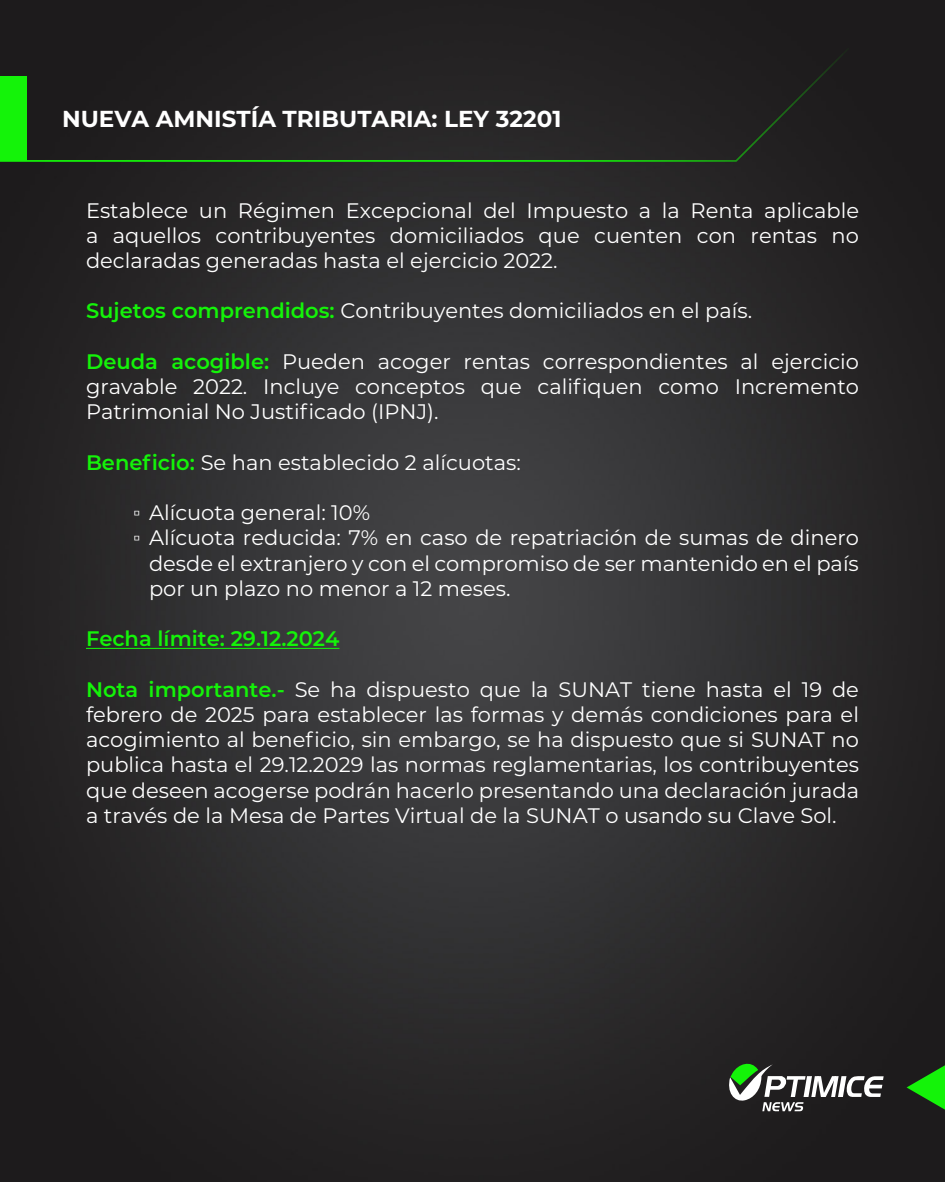
<style>
.page{position:relative;width:945px;height:1182px;background:#fff}
.page>*{position:absolute;margin:0;border:0;box-sizing:border-box;transform-origin:0 0}
.t1{font:700 23.1px "Montserrat";color:#fff}
.t2{font:21px/25.2px "Montserrat";color:#fff;text-align:justify}
.t3{font:600 21px "Montserrat";color:#14f309}
.s1{font-weight:600;color:#14f309}
.s2{font-family:"Times New Roman"}
</style>
<div class="page">
<img style="left:0;top:0;width:945px;height:1181px">
<svg style="left:726px;top:1059px;width:158px;height:52px"></svg>
<svg style="left:907px;top:1065px;width:38px;height:44px"></svg>
<div style="left:0;top:46px;width:851px;height:117px;background:#232122"></div>
<hr style="left:86px;top:647px;width:253px;height:2px;background:#14f309">
<p class="t1" style="left:62px;top:102px;width:501px">NUEVA AMNISTÍA TRIBUTARIA: LEY 32201</p>
<p class="t2" style="left:86px;top:197px;width:775px">Establece un Régimen Excepcional del Impuesto a la Renta aplicable a aquellos contribuyentes domiciliados que cuenten con rentas no declaradas generadas hasta el ejercicio 2022.</p>
<p class="t2" style="left:86px;top:297px;width:668px"><span class="s1">Sujetos comprendidos:</span> Contribuyentes domiciliados en el país.</p>
<p class="t2" style="left:86px;top:348px;width:775px"><span class="s1">Deuda acogible:</span> Pueden acoger rentas correspondientes al ejercicio gravable 2022. Incluye conceptos que califiquen como Incremento Patrimonial No Justificado (IPNJ).</p>
<p class="t2" style="left:86px;top:449px;width:436px"><span class="s1">Beneficio:</span> Se han establecido 2 alícuotas:</p>
<p class="t2" style="left:133px;top:499px;width:238px"><span class="s2">▫</span> Alícuota general: 10%</p>
<p class="t2" style="left:133px;top:524px;width:727px"><span class="s2">▫</span> Alícuota reducida: 7% en caso de repatriación de sumas de dinero</p>
<p class="t2" style="left:149px;top:549px;width:711px">desde el extranjero y con el compromiso de ser mantenido en el país</p>
<p class="t2" style="left:149px;top:575px;width:363px">por un plazo no menor a 12 meses.</p>
<p class="t3" style="left:86px;top:624px;width:255px">Fecha límite: 29.12.2024</p>
<p class="t2" style="left:86px;top:675px;width:775px"><span class="s1">Nota importante.-</span> Se ha dispuesto que la SUNAT tiene hasta el 19 de febrero de 2025 para establecer las formas y demás condiciones para el acogimiento al beneficio, sin embargo, se ha dispuesto que si SUNAT no publica hasta el 29.12.2029 las normas reglamentarias, los contribuyentes que deseen acogerse podrán hacerlo presentando una declaración jurada a través de la Mesa de Partes Virtual de la SUNAT o usando su Clave Sol.</p>
</div>
